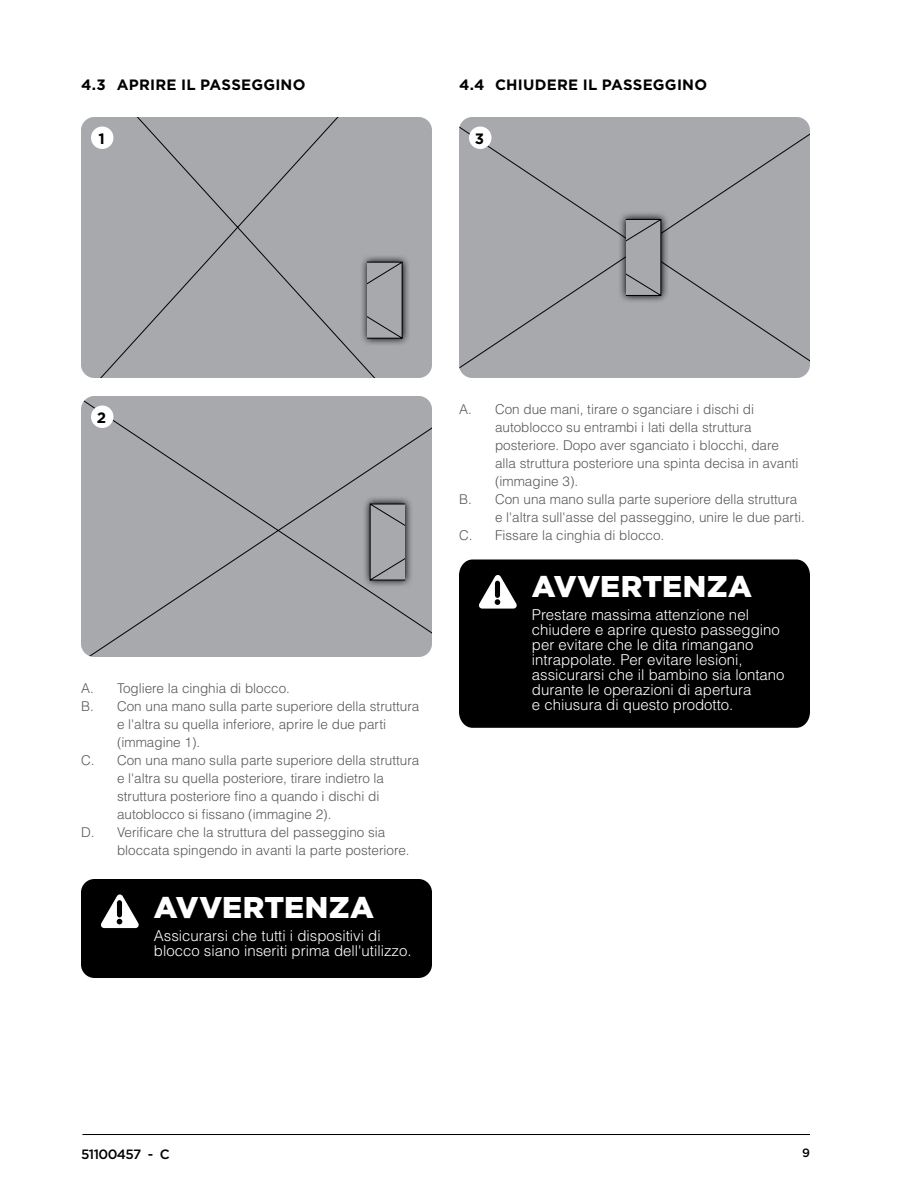
<style>
.page{position:relative;width:918px;height:1188px;background:#fff}
.page>*{position:absolute;margin:0;border:0;box-sizing:border-box;transform-origin:0 0}
.t1{font:900 30px "Gotham";letter-spacing:.01em;color:#fff}
.t2{font:300 15px/15px "Helvetica";color:#fff}
.t3{font:700 15px "Gotham";letter-spacing:.015em;color:#000}
.t4{font:300 13.5px "Helvetica";color:#58595b}
.t5{font:500 13.5px "Thule";letter-spacing:-.04em;color:#000}
.t6{font:500 12px "Thule";color:#000}
</style>
<div class="page">
<hr style="left:82px;top:1134px;width:728px;height:1px;background:#000">
<div style="left:81px;top:396px;width:351px;height:261px;background:#a7a9ac"></div>
<div style="left:91px;top:406px;width:23px;height:22px;background:#fff;border-radius:50%"></div>
<div style="left:81px;top:117px;width:351px;height:261px;background:#a7a9ac"></div>
<div style="left:91px;top:127px;width:23px;height:22px;background:#fff;border-radius:50%"></div>
<div style="left:459px;top:117px;width:351px;height:261px;background:#a7a9ac"></div>
<div style="left:469px;top:127px;width:23px;height:22px;background:#fff;border-radius:50%"></div>
<div style="left:81px;top:879px;width:351px;height:99px;background:#000;border-radius:13px"></div>
<svg style="left:101px;top:894px;width:38px;height:34px"></svg>
<svg style="left:359px;top:254px;width:52px;height:92px;background:#8d8f91"></svg>
<svg style="left:368px;top:261px;width:35px;height:78px;background:#97989b"></svg>
<svg style="left:618px;top:211px;width:51px;height:93px;background:#86888a"></svg>
<svg style="left:626px;top:219px;width:36px;height:77px;background:#97999c"></svg>
<svg style="left:362px;top:496px;width:51px;height:92px;background:#8a8c8e"></svg>
<svg style="left:369px;top:503px;width:36px;height:78px;background:#96989b"></svg>
<div style="left:459px;top:559px;width:351px;height:169px;background:#000"></div>
<svg style="left:479px;top:575px;width:38px;height:34px"></svg>
<p class="t3" style="left:81px;top:75px;width:226px">4.3 APRI RE I L PASSEGGI NO</p>
<p class="t3" style="left:459px;top:75px;width:250px">4.4 CHI UDERE I L PASSEGGI NO</p>
<p class="t3" style="left:98px;top:129px;width:8px">1</p>
<p class="t3" style="left:475px;top:129px;width:11px">3</p>
<p class="t3" style="left:97px;top:408px;width:11px">2</p>
<p class="t4" style="left:81px;top:680px;width:211px">A. Togliere la cinghia di blocco.</p>
<p class="t4" style="left:81px;top:698px;width:340px">B. Con una mano sulla parte superiore della struttura</p>
<p class="t4" style="left:117px;top:716px;width:271px">e l'altra su quella inferiore, aprire le due parti</p>
<p class="t4" style="left:117px;top:734px;width:85px">(immagine 1).</p>
<p class="t4" style="left:81px;top:752px;width:340px">C. Con una mano sulla parte superiore della struttura</p>
<p class="t4" style="left:117px;top:770px;width:269px">e l'altra su quella posteriore, tirare indietro la</p>
<p class="t4" style="left:117px;top:788px;width:264px">struttura posteriore fino a quando i dischi di</p>
<p class="t4" style="left:117px;top:806px;width:216px">autoblocco si fissano (immagine 2).</p>
<p class="t4" style="left:81px;top:824px;width:306px">D. Verificare che la struttura del passeggino sia</p>
<p class="t4" style="left:117px;top:842px;width:294px">bloccata spingendo in avanti la parte posteriore.</p>
<h1 class="t1" style="left:154px;top:887px;width:221px">AVVERTENZA</h1>
<p class="t2" style="left:154px;top:928px;width:259px">Assicurarsi che tutti i dispositivi di blocco siano inseriti prima dell'utilizzo.</p>
<p class="t4" style="left:459px;top:401px;width:297px">A. Con due mani, tirare o sganciare i dischi di</p>
<p class="t4" style="left:495px;top:419px;width:258px">autoblocco su entrambi i lati della struttura</p>
<p class="t4" style="left:495px;top:437px;width:285px">posteriore. Dopo aver sganciato i blocchi, dare</p>
<p class="t4" style="left:495px;top:455px;width:305px">alla struttura posteriore una spinta decisa in avanti</p>
<p class="t4" style="left:495px;top:473px;width:85px">(immagine 3).</p>
<p class="t4" style="left:459px;top:491px;width:340px">B. Con una mano sulla parte superiore della struttura</p>
<p class="t4" style="left:495px;top:509px;width:311px">e l'altra sull'asse del passeggino, unire le due parti.</p>
<p class="t4" style="left:459px;top:527px;width:207px">C. Fissare la cinghia di blocco.</p>
<h1 class="t1" style="left:532px;top:566px;width:221px">AVVERTENZA</h1>
<p class="t2" style="left:532px;top:607px;width:254px">Prestare massima attenzione nel chiudere e aprire questo passeggino per evitare che le dita rimangano intrappolate. Per evitare lesioni, assicurarsi che il bambino sia lontano durante le operazioni di apertura<br>e chiusura di questo prodotto.</p>
<p class="t5" style="left:81px;top:1145px;width:90px">51100457 - C</p>
<p class="t6" style="left:802px;top:1145px;width:9px">9</p>
</div>
